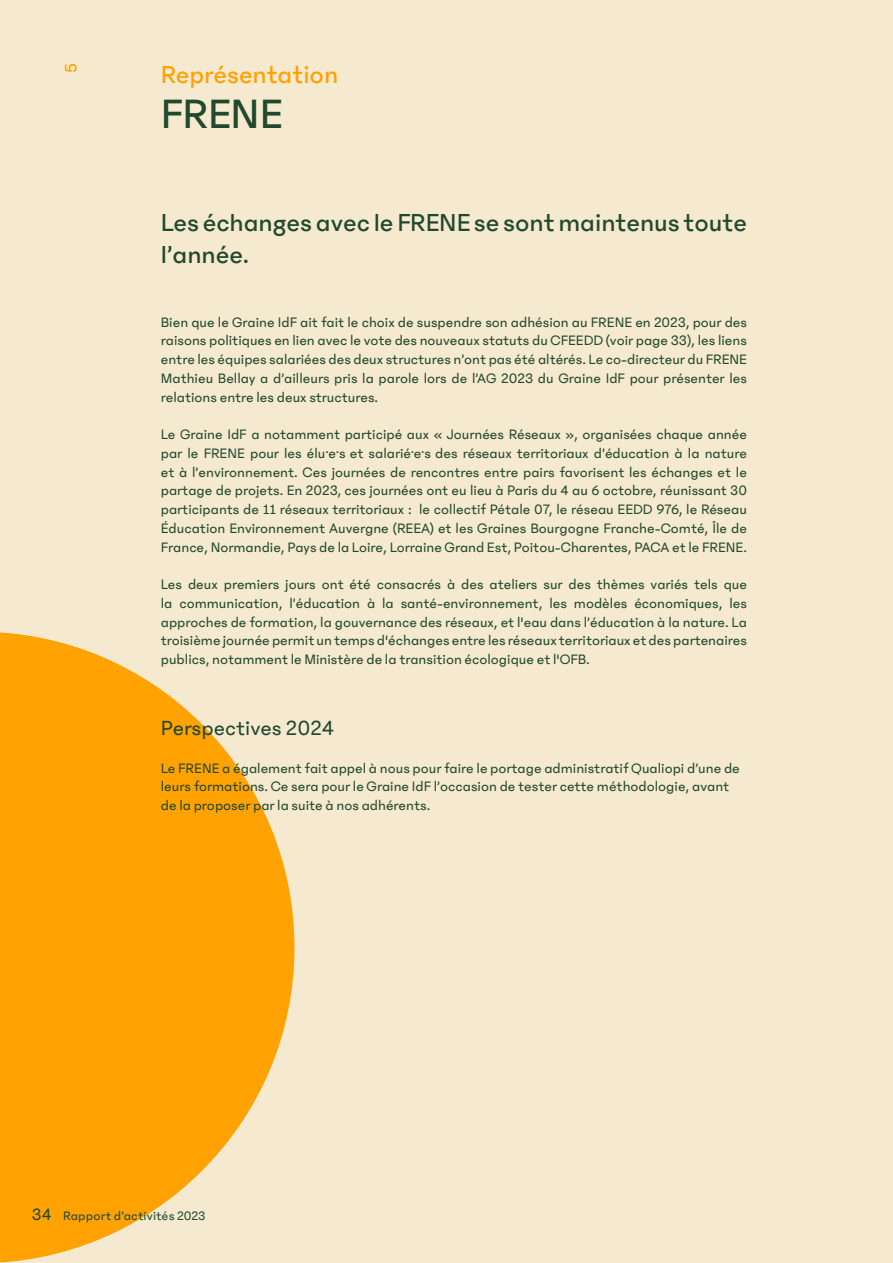
<style>
.page{position:relative;width:893px;height:1263px;background:#f5e9cf}
.page>*{position:absolute;margin:0;border:0;box-sizing:border-box;transform-origin:0 0}
.t1{font:45px "Phantom Sans 0.6 Book Graine";color:#21492e}
.t2{font:27px/32.4px "Phantom Sans 0.6 Book Graine";color:#21492e}
.t3{font:27px "Phantom Sans 0.6 Book Graine";color:#ffa202}
.t4{font:22.5px "Phantom Sans 0.6";color:#21492e}
.t5{font:18px "Phantom Sans 0.6 Book Graine";color:#ffa202}
.t6{font:15px/18.8px "Phantom Sans 0.6";color:#21492e;text-align:justify}
.t7{font:13.5px "Phantom Sans 0.6";letter-spacing:.01em;color:#21492e}
.s1{font-size:18px}
</style>
<div class="page">
<svg style="left:0;top:632px;width:294px;height:631px;fill:#ffa202"></svg>
<p class="t5" style="left:60px;top:73px;width:11px;rotate:-90deg">5</p>
<h2 class="t3" style="left:161px;top:59px;width:179px">Représentation</h2>
<h1 class="t1" style="left:161px;top:87px;width:123px">FRENE</h1>
<h2 class="t2" style="left:161px;top:208px;width:588px">Les échanges avec le FRENE se sont maintenus toute l’année.</h2>
<p class="t6" style="left:161px;top:312px;width:588px">Bien que le Graine IdF ait fait le choix de suspendre son adhésion au FRENE en 2023, pour des raisons politiques en lien avec le vote des nouveaux statuts du CFEEDD (voir page 33), les liens entre les équipes salariées des deux structures n’ont pas été altérés. Le co-directeur du FRENE Mathieu Bellay a d’ailleurs pris la parole lors de l’AG 2023 du Graine IdF pour présenter les relations entre les deux structures.</p>
<p class="t6" style="left:161px;top:425px;width:588px">Le Graine IdF a notamment participé aux « Journées Réseaux », organisées chaque année par le FRENE pour les élu·e·s et salarié·e·s des réseaux territoriaux d’éducation à la nature et à l’environnement. Ces journées de rencontres entre pairs favorisent les échanges et le partage de projets. En 2023, ces journées ont eu lieu à Paris du 4 au 6 octobre, réunissant 30 participants de 11 réseaux territoriaux : le collectif Pétale 07, le réseau EEDD 976, le Réseau Éducation Environnement Auvergne (REEA) et les Graines Bourgogne Franche-Comté, Île de France, Normandie, Pays de la Loire, Lorraine Grand Est, Poitou-Charentes, PACA et le FRENE.</p>
<p class="t6" style="left:161px;top:575px;width:588px">Les deux premiers jours ont été consacrés à des ateliers sur des thèmes variés tels que la communication, l’éducation à la santé-environnement, les modèles économiques, les approches de formation, la gouvernance des réseaux, et l'eau dans l’éducation à la nature. La troisième journée permit un temps d'échanges entre les réseaux territoriaux et des partenaires publics, notamment le Ministère de la transition écologique et l'OFB.</p>
<h3 class="t4" style="left:161px;top:715px;width:175px">Perspectives 2024</h3>
<p class="t6" style="left:161px;top:758px;width:580px;text-align:left">Le FRENE a également fait appel à nous pour faire le portage administratif Qualiopi d’une de leurs formations. Ce sera pour le Graine IdF l’occasion de tester cette méthodologie, avant de la proposer par la suite à nos adhérents.</p>
<p class="t7" style="left:32px;top:1208px;width:175px"><span class="s1">34</span> Rapport d’activités 2023</p>
</div>
